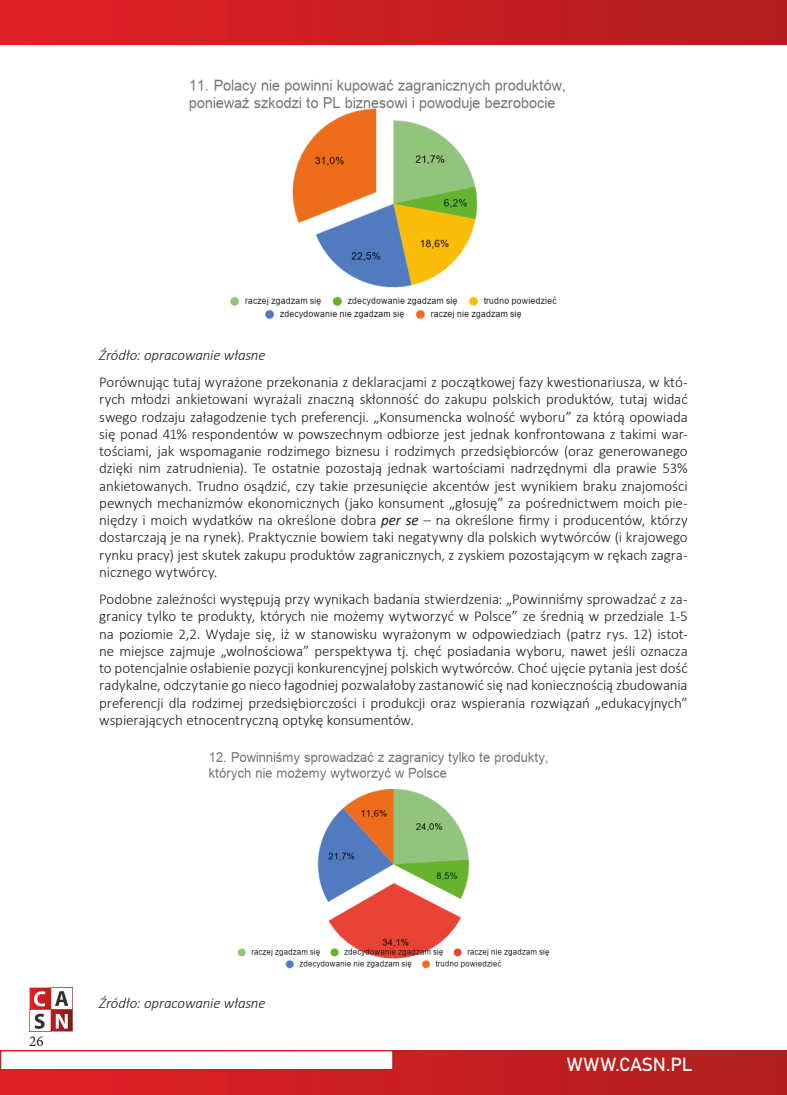
<style>
.page{position:relative;width:787px;height:1095px;background:#fff}
.page>*{position:absolute;margin:0;border:0;box-sizing:border-box;transform-origin:0 0}
.t1{font:18.75px "Bahnschrift";letter-spacing:-.01em;color:#fff}
.t2{font:300 15px/17.2px "Calibri";letter-spacing:-.005em;color:#1d1d1b;text-align:justify}
.t3{font:italic 300 15px "Calibri";letter-spacing:-.01em;color:#1d1d1b}
.t4{font:15px "Minion Pro";color:#1d1d1b}
.s1{font-weight:400;font-style:italic}
</style>
<div class="page">
<img style="left:29px;top:988px;width:44px;height:43px">
<div style="left:1px;top:0;width:786px;height:45px;background:linear-gradient(to right,#e11f25,#b21f1f)"></div>
<div style="left:1px;top:1050px;width:786px;height:45px;background:linear-gradient(to right,#e11f25,#b21f1f)"></div>
<div style="left:0;top:1050px;width:393px;height:20px;background:#fff;border:1px solid #cd171a"></div>
<img style="left:189px;top:79px;width:376px;height:241px">
<img style="left:209px;top:752px;width:341px;height:217px">
<p class="t3" style="left:99px;top:346px;width:168px">Źródło: opracowanie własne</p>
<p class="t2" style="left:99px;top:373px;width:590px">Porównując tutaj wyrażone przekonania z deklaracjami z początkowej fazy kwestionariusza, w któ&shy;rych młodzi ankietowani wyrażali znaczną skłonność do zakupu polskich produktów, tutaj widać swego rodzaju załagodzenie tych preferencji. „Konsumencka wolność wyboru” za którą opowiada się ponad 41% respondentów w powszechnym odbiorze jest jednak konfrontowana z takimi war&shy;tościami, jak wspomaganie rodzimego biznesu i rodzimych przedsiębiorców (oraz generowanego dzięki nim zatrudnienia). Te ostatnie pozostają jednak wartościami nadrzędnymi dla prawie 53% ankietowanych. Trudno osądzić, czy takie przesunięcie akcentów jest wynikiem braku znajomości pewnych mechanizmów ekonomicznych (jako konsument „głosuję” za pośrednictwem moich pie&shy;niędzy i moich wydatków na określone dobra <span class="s1">per se</span> – na określone firmy i producentów, którzy dostarczają je na rynek). Praktycznie bowiem taki negatywny dla polskich wytwórców (i krajowego rynku pracy) jest skutek zakupu produktów zagranicznych, z zyskiem pozostającym w rękach zagra&shy;nicznego wytwórcy.</p>
<p class="t2" style="left:99px;top:590px;width:590px">Podobne zależności występują przy wynikach badania stwierdzenia: „Powinniśmy sprowadzać z za&shy;granicy tylko te produkty, których nie możemy wytworzyć w Polsce” ze średnią w przedziale 1-5 na poziomie 2,2. Wydaje się, iż w stanowisku wyrażonym w odpowiedziach (patrz rys. 12) istot&shy;ne miejsce zajmuje „wolnościowa” perspektywa tj. chęć posiadania wyboru, nawet jeśli oznacza to potencjalnie osłabienie pozycji konkurencyjnej polskich wytwórców. Choć ujęcie pytania jest dość radykalne, odczytanie go nieco łagodniej pozwalałoby zastanowić się nad koniecznością zbudowania preferencji dla rodzimej przedsiębiorczości i produkcji oraz wspierania rozwiązań „edukacyjnych” wspierających etnocentryczną optykę konsumentów.</p>
<p class="t4" style="left:29px;top:1031px;width:16px">26</p>
<p class="t3" style="left:99px;top:993px;width:168px">Źródło: opracowanie własne</p>
<p class="t1" style="left:567px;top:1050px;width:127px">WWW.CASN.PL</p>
</div>
